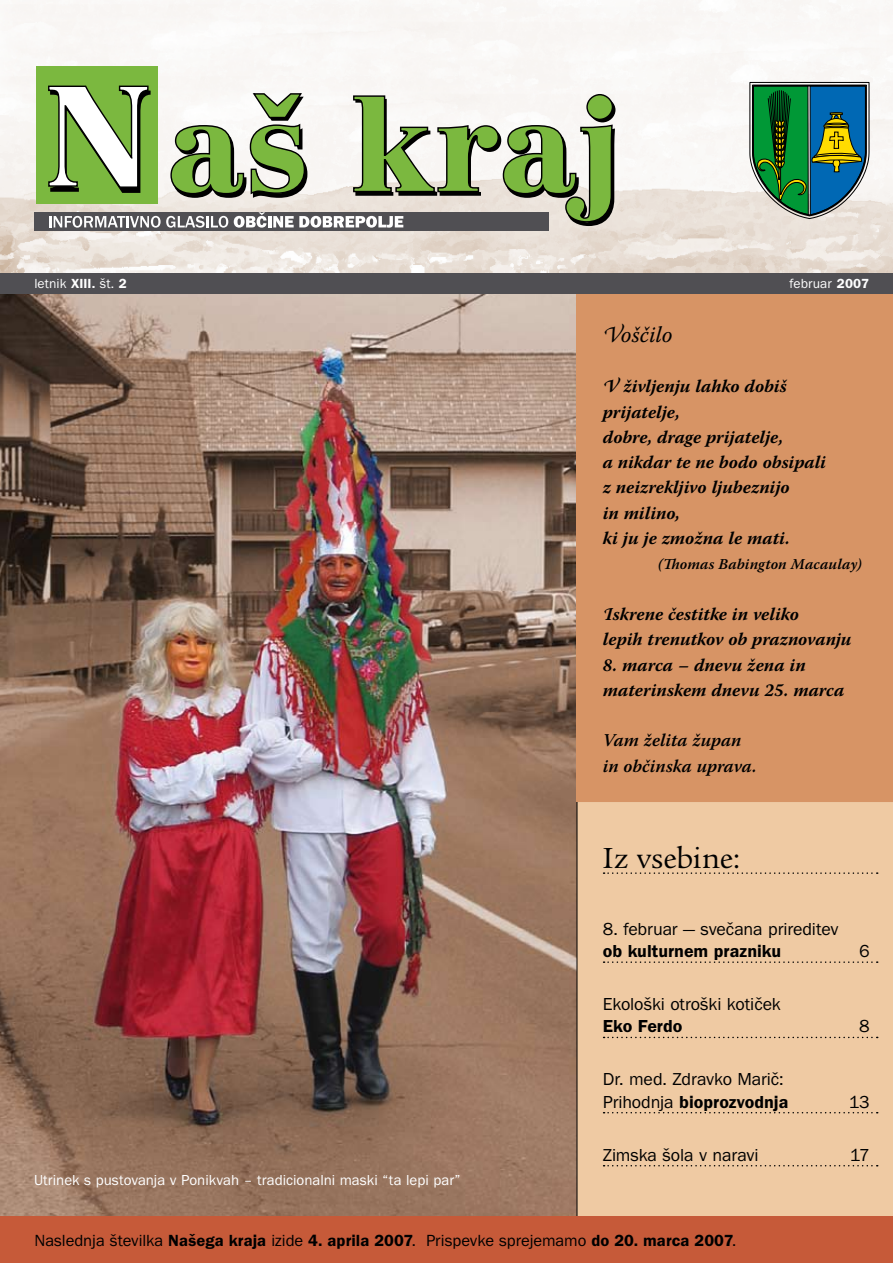
<style>
.page{position:relative;width:893px;height:1263px;background:#fff}
.page>*{position:absolute;margin:0;border:0;box-sizing:border-box;transform-origin:0 0}
.t1{font:30px "Legacy Ser Itc TEE";color:#000}
.t2{font:italic 22.5px "Warnock Pro";color:#000}
.t3{font:italic 700 18px/25.3px "Warnock Pro";color:#000}
.t4{font:18px/22.2px "Franklin Got Itc TEE";letter-spacing:-.005em;color:#000}
.t5{font:italic 600 18px/25.3px "Warnock Pro";letter-spacing:-.005em;color:#000}
.t6{font:600 18px "Franklin Got Itc TEE";color:#000}
.t7{font:16.65px "Franklin Got Itc TEE";letter-spacing:-.005em;color:#000}
.t8{font:15px "Franklin Got Itc TEE";color:#fff}
.t9{font:italic 600 15px "Warnock Pro";letter-spacing:.005em;color:#000}
.t10{font:13.65px "Franklin Got Itc TEE";letter-spacing:.005em;color:#fff}
.s1{font-weight:600}
</style>
<div class="page">
<img style="left:0;top:293px;width:577px;height:923px">
<div style="left:577px;top:801px;width:316px;height:415px;background:#efcaa3"></div>
<div style="left:577px;top:291px;width:316px;height:510px;background:#d79465"></div>
<div style="left:0;top:272px;width:893px;height:21px;background:#504f53"></div>
<div style="left:0;top:1216px;width:893px;height:47px;background:#c65a39"></div>
<img style="left:0;top:0;width:893px;height:272px">
<div style="left:36px;top:67px;width:122px;height:137px;background:#7bb83f"></div>
<div style="left:34px;top:213px;width:515px;height:18px;background:#504f53"></div>
<svg style="left:47px;top:85px;width:568px;height:143px"></svg>
<svg style="left:749px;top:82px;width:120px;height:137px;background:#408067"></svg>
<svg style="left:604px;top:872px;width:274px;height:2px"></svg>
<svg style="left:604px;top:961px;width:274px;height:2px"></svg>
<svg style="left:604px;top:1037px;width:274px;height:1px"></svg>
<svg style="left:604px;top:1112px;width:274px;height:1px"></svg>
<svg style="left:604px;top:1165px;width:274px;height:1px"></svg>
<p class="t10" style="left:34px;top:276px;width:94px">letnik <span class="s1">XIII.</span> št. <span class="s1">2</span></p>
<p class="t10" style="left:790px;top:276px;width:81px">februar <span class="s1">2007</span></p>
<p class="t2" style="left:603px;top:321px;width:71px">Voščilo</p>
<p class="t3" style="left:603px;top:373px;width:225px">V življenju lahko dobiš prijatelje,<br>dobre, drage prijatelje,<br>a nikdar te ne bodo obsipali z neizrekljivo ljubeznijo<br>in milino,<br>ki ju je zmožna le mati.</p>
<p class="t9" style="left:658px;top:555px;width:205px">(Thomas Babington Macaulay)</p>
<p class="t3" style="left:603px;top:601px;width:250px">Iskrene čestitke in veliko<br>lepih trenutkov ob praznovanju</p>
<p class="t3" style="left:603px;top:652px;width:243px">8. marca – dnevu žena in materinskem dnevu 25. marca</p>
<p class="t5" style="left:603px;top:727px;width:155px">Vam želita župan in občinska uprava.</p>
<h1 class="t1" style="left:603px;top:840px;width:139px">Iz vsebine:</h1>
<p class="t4" style="left:603px;top:918px;width:237px">8. februar — svečana prireditev</p>
<p class="t6" style="left:603px;top:941px;width:180px">ob kulturnem prazniku</p>
<p class="t4" style="left:859px;top:940px;width:12px">6</p>
<p class="t4" style="left:603px;top:993px;width:180px">Ekološki otroški kotiček</p>
<p class="t6" style="left:603px;top:1016px;width:81px">Eko Ferdo</p>
<p class="t4" style="left:859px;top:1015px;width:12px">8</p>
<p class="t4" style="left:603px;top:1068px;width:187px">Dr. med. Zdravko Marič:<br>Prihodnja <span class="s1">bioprozvodnja</span></p>
<p class="t4" style="left:849px;top:1091px;width:23px">13</p>
<p class="t8" style="left:34px;top:1171px;width:428px">Utrinek s pustovanja v Ponikvah – tradicionalni maski “ta lepi par”</p>
<p class="t4" style="left:603px;top:1144px;width:157px">Zimska šola v naravi</p>
<p class="t4" style="left:850px;top:1144px;width:21px">17</p>
<p class="t7" style="left:34px;top:1231px;width:703px">Naslednja številka <span class="s1">Našega kraja</span> izide <span class="s1">4. aprila 2007</span>. Prispevke sprejemamo <span class="s1">do 20. marca 2007</span>.</p>
</div>
